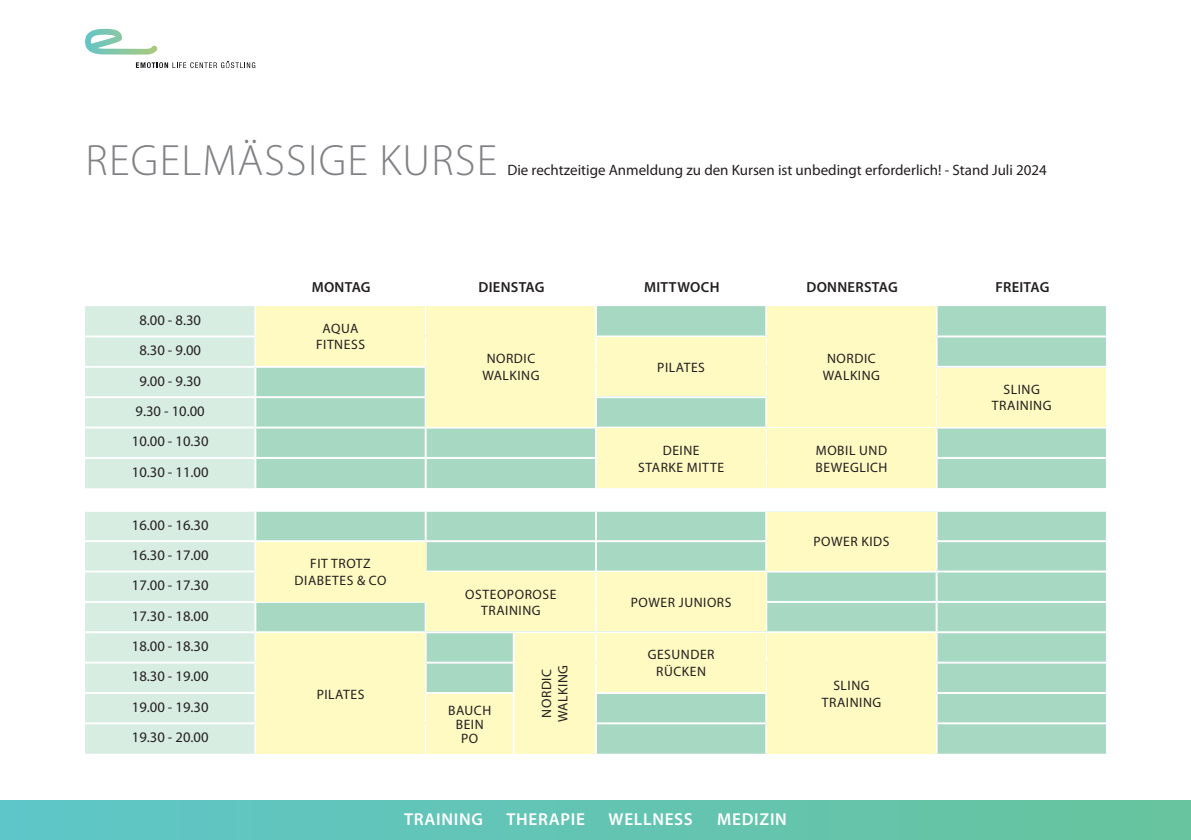
<style>
.page{position:relative;width:1191px;height:840px;background:#fff}
.page>*{position:absolute;margin:0;border:0;box-sizing:border-box;transform-origin:0 0}
.t1{font:300 44px "Myriad Pro";letter-spacing:.03em;color:#808285}
.t2{font:600 17.2px "Myriad Pro";letter-spacing:.04em;color:#fff}
.t3{font:15px "Myriad Pro";color:#231f20}
.t4{font:14.6px "Myriad Pro";color:#231f20}
.t5{font:600 14.6px "Myriad Pro";letter-spacing:.02em;color:#231f20}
.t6{font:13.6px "Myriad Pro";letter-spacing:.04em;color:#231f20}
</style>
<div class="page">
<svg style="left:0;top:800px;width:1191px;height:39px;background:#62c4b2"></svg>
<svg style="left:85px;top:29px;width:170px;height:39px"></svg>
<div style="left:85px;top:306px;width:169px;height:180px;background:#d8ede2"></div>
<div style="left:256px;top:459px;width:850px;height:29px;background:#a6d8c2"></div>
<hr style="left:85px;top:335px;width:170px;height:2px;background:#fff">
<hr style="left:85px;top:365px;width:170px;height:2px;background:#fff">
<hr style="left:85px;top:396px;width:170px;height:2px;background:#fff">
<hr style="left:85px;top:426px;width:170px;height:2px;background:#fff">
<hr style="left:85px;top:456px;width:170px;height:2px;background:#fff">
<hr style="left:425px;top:458px;width:1px;height:30px;background:#fff">
<hr style="left:595px;top:458px;width:2px;height:30px;background:#fff">
<hr style="left:765px;top:458px;width:2px;height:30px;background:#fff">
<hr style="left:935px;top:458px;width:2px;height:30px;background:#fff">
<svg style="left:85px;top:511px;width:1022px;height:242px;background:#bbe0cf"></svg>
<svg style="left:86px;top:306px;width:1021px;height:150px;background:#bee2d0"></svg>
<div style="left:256px;top:306px;width:169px;height:59px;background:#fffac1"></div>
<div style="left:256px;top:541px;width:169px;height:59px;background:#fffac1"></div>
<div style="left:597px;top:337px;width:168px;height:59px;background:#fffac1"></div>
<div style="left:937px;top:367px;width:169px;height:59px;background:#fffac1"></div>
<div style="left:427px;top:306px;width:168px;height:120px;background:#fffac1"></div>
<div style="left:767px;top:306px;width:168px;height:120px;background:#fffac1"></div>
<div style="left:426px;top:572px;width:169px;height:59px;background:#fffac1"></div>
<div style="left:597px;top:572px;width:168px;height:59px;background:#fffac1"></div>
<div style="left:597px;top:428px;width:168px;height:60px;background:#fffac1"></div>
<div style="left:767px;top:428px;width:168px;height:60px;background:#fffac1"></div>
<div style="left:767px;top:511px;width:168px;height:59px;background:#fffac1"></div>
<div style="left:256px;top:632px;width:169px;height:121px;background:#fffac1"></div>
<div style="left:426px;top:693px;width:87px;height:60px;background:#fffac1"></div>
<div style="left:513px;top:632px;width:82px;height:121px;background:#fffac1"></div>
<div style="left:597px;top:632px;width:168px;height:59px;background:#fffac1"></div>
<div style="left:767px;top:632px;width:168px;height:121px;background:#fffac1"></div>
<hr style="left:513px;top:632px;width:2px;height:121px;background:#fff">
<hr style="left:85px;top:486px;width:169px;height:2px;background:#d8ede2">
<p class="t1" style="left:85px;top:134px;width:413px">REGELMÄSSIGE KURSE</p>
<p class="t3" style="left:507px;top:161px;width:541px">Die rechtzeitige Anmeldung zu den Kursen ist unbedingt erforderlich! - Stand Juli 2024</p>
<p class="t4" style="left:139px;top:311px;width:63px">8.00 - 8.30</p>
<p class="t4" style="left:139px;top:341px;width:63px">8.30 - 9.00</p>
<p class="t4" style="left:139px;top:371px;width:63px">9.00 - 9.30</p>
<p class="t4" style="left:136px;top:402px;width:71px">9.30 - 10.00</p>
<p class="t4" style="left:132px;top:432px;width:78px">10.00 - 10.30</p>
<p class="t4" style="left:132px;top:462px;width:78px">10.30 - 11.00</p>
<p class="t4" style="left:132px;top:515px;width:78px">16.00 - 16.30</p>
<p class="t4" style="left:132px;top:545px;width:78px">16.30 - 17.00</p>
<p class="t4" style="left:132px;top:576px;width:78px">17.00 - 17.30</p>
<p class="t4" style="left:132px;top:606px;width:78px">17.30 - 18.00</p>
<p class="t4" style="left:132px;top:636px;width:78px">18.00 - 18.30</p>
<p class="t4" style="left:132px;top:667px;width:78px">18.30 - 19.00</p>
<p class="t4" style="left:132px;top:697px;width:78px">19.00 - 19.30</p>
<p class="t4" style="left:132px;top:727px;width:78px">19.30 - 20.00</p>
<p class="t5" style="left:312px;top:277px;width:60px">MONTAG</p>
<p class="t5" style="left:478px;top:277px;width:68px">DIENSTAG</p>
<p class="t5" style="left:644px;top:277px;width:77px">MITTWOCH</p>
<p class="t5" style="left:806px;top:277px;width:93px">DONNERSTAG</p>
<p class="t5" style="left:995px;top:277px;width:56px">FREITAG</p>
<p class="t6" style="left:323px;top:320px;width:37px">AQUA</p>
<p class="t6" style="left:316px;top:336px;width:51px">FITNESS</p>
<p class="t6" style="left:486px;top:350px;width:50px">NORDIC</p>
<p class="t6" style="left:482px;top:366px;width:59px">WALKING</p>
<p class="t6" style="left:657px;top:359px;width:49px">PILATES</p>
<p class="t6" style="left:662px;top:442px;width:38px">DEINE</p>
<p class="t6" style="left:638px;top:458px;width:87px">STARKE MITTE</p>
<p class="t6" style="left:310px;top:555px;width:62px">FIT TROTZ</p>
<p class="t6" style="left:294px;top:571px;width:93px">DIABETES &amp; CO</p>
<p class="t6" style="left:317px;top:685px;width:49px">PILATES</p>
<p class="t6" style="left:465px;top:585px;width:93px">OSTEOPOROSE</p>
<p class="t6" style="left:481px;top:602px;width:61px">TRAINING</p>
<p class="t6" style="left:448px;top:702px;width:45px">BAUCH</p>
<p class="t6" style="left:456px;top:715px;width:29px">BEIN</p>
<p class="t6" style="left:461px;top:729px;width:19px">PO</p>
<p class="t6" style="left:538px;top:717px;width:50px;rotate:-90deg">NORDIC</p>
<p class="t6" style="left:554px;top:721px;width:59px;rotate:-90deg">WALKING</p>
<p class="t6" style="left:631px;top:593px;width:102px">POWER JUNIORS</p>
<p class="t6" style="left:647px;top:646px;width:68px">GESUNDER</p>
<p class="t6" style="left:656px;top:662px;width:51px">RÜCKEN</p>
<p class="t2" style="left:404px;top:807px;width:80px">TRAINING</p>
<p class="t2" style="left:506px;top:807px;width:80px">THERAPIE</p>
<p class="t2" style="left:608px;top:807px;width:86px">WELLNESS</p>
<p class="t2" style="left:717px;top:807px;width:71px">MEDIZIN</p>
<p class="t6" style="left:827px;top:350px;width:50px">NORDIC</p>
<p class="t6" style="left:823px;top:366px;width:59px">WALKING</p>
<p class="t6" style="left:816px;top:442px;width:73px">MOBIL UND</p>
<p class="t6" style="left:815px;top:458px;width:74px">BEWEGLICH</p>
<p class="t6" style="left:813px;top:533px;width:78px">POWER KIDS</p>
<p class="t6" style="left:833px;top:677px;width:38px">SLING</p>
<p class="t6" style="left:821px;top:693px;width:61px">TRAINING</p>
<p class="t6" style="left:1003px;top:381px;width:38px">SLING</p>
<p class="t6" style="left:991px;top:397px;width:61px">TRAINING</p>
</div>
